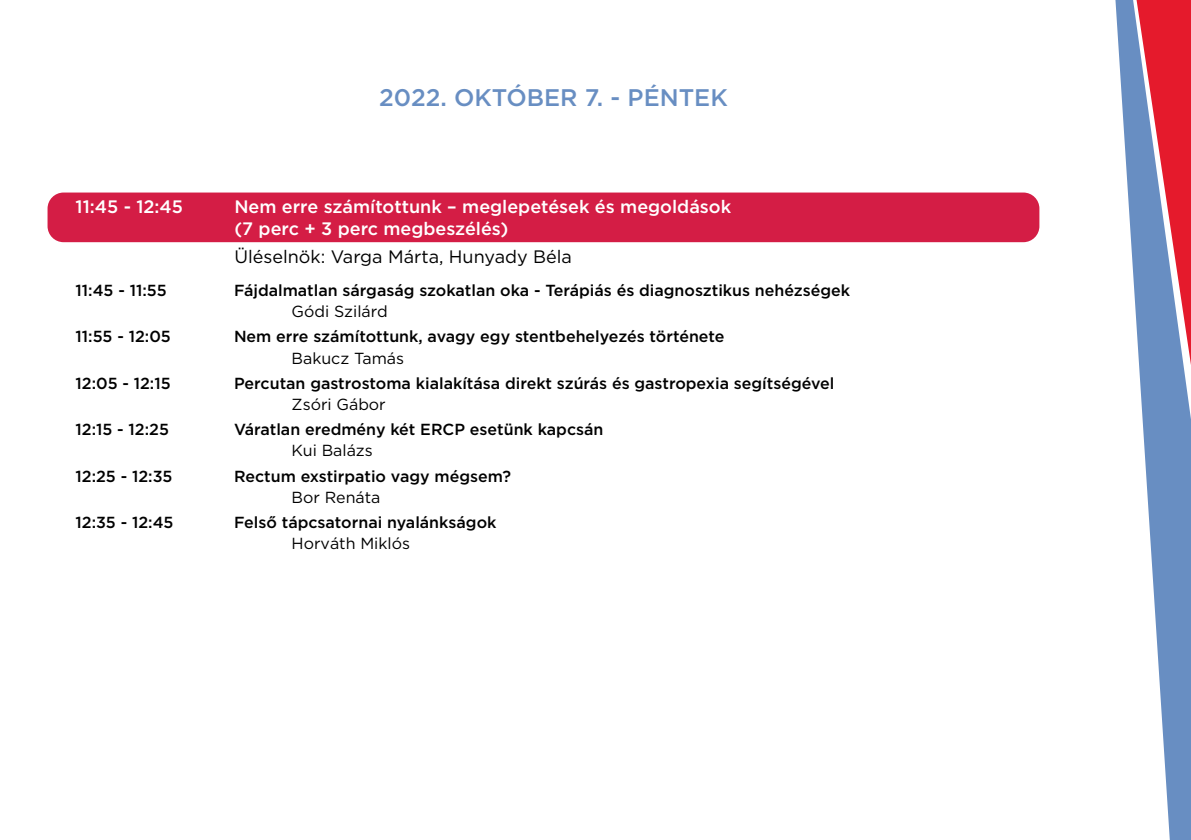
<style>
.page{position:relative;width:1191px;height:840px;background:#fff}
.page>*{position:absolute;margin:0;border:0;box-sizing:border-box;transform-origin:0 0}
.t1{font:500 24px "Gotham";color:#688ec2}
.t2{font:500 18px/21.6px "Gotham";color:#fff}
.t3{font:18px "Gotham";color:#000}
.t4{font:500 16px "Gotham";color:#000}
.t5{font:16px "Gotham";color:#000}
</style>
<div class="page">
<svg style="left:870px;top:0;width:321px;height:839px"></svg>
<div style="left:48px;top:192px;width:991px;height:50px;background:#d41d45;border-radius:16px"></div>
<h1 class="t1" style="left:379px;top:81px;width:350px">2022. OKTÓBER 7. - PÉNTEK</h1>
<p class="t2" style="left:76px;top:195px;width:109px">11:45 - 12:45</p>
<p class="t2" style="left:234px;top:195px;width:498px">Nem erre számítottunk – meglepetések és megoldások (7 perc + 3 perc megbeszélés)</p>
<p class="t3" style="left:234px;top:246px;width:339px">Üléselnök: Varga Márta, Hunyady Béla</p>
<p class="t4" style="left:76px;top:279px;width:93px">11:45 - 11:55</p>
<p class="t4" style="left:234px;top:279px;width:617px">Fájdalmatlan sárgaság szokatlan oka - Terápiás és diagnosztikus nehézségek</p>
<p class="t5" style="left:292px;top:302px;width:98px">Gódi Szilárd</p>
<p class="t4" style="left:76px;top:326px;width:97px">11:55 - 12:05</p>
<p class="t4" style="left:234px;top:326px;width:492px">Nem erre számítottunk, avagy egy stentbehelyezés története</p>
<p class="t5" style="left:292px;top:349px;width:114px">Bakucz Tamás</p>
<p class="t4" style="left:76px;top:372px;width:97px">12:05 - 12:15</p>
<p class="t4" style="left:234px;top:372px;width:602px">Percutan gastrostoma kialakítása direkt szúrás és gastropexia segítségével</p>
<p class="t5" style="left:292px;top:395px;width:96px">Zsóri Gábor</p>
<p class="t4" style="left:76px;top:419px;width:95px">12:15 - 12:25</p>
<p class="t4" style="left:234px;top:419px;width:371px">Váratlan eredmény két ERCP esetünk kapcsán</p>
<p class="t5" style="left:292px;top:441px;width:83px">Kui Balázs</p>
<p class="t4" style="left:76px;top:465px;width:98px">12:25 - 12:35</p>
<p class="t4" style="left:234px;top:465px;width:279px">Rectum exstirpatio vagy mégsem?</p>
<p class="t5" style="left:292px;top:488px;width:90px">Bor Renáta</p>
<p class="t4" style="left:76px;top:511px;width:99px">12:35 - 12:45</p>
<p class="t4" style="left:234px;top:511px;width:264px">Felső tápcsatornai nyalánkságok</p>
<p class="t5" style="left:292px;top:534px;width:120px">Horváth Miklós</p>
</div>
